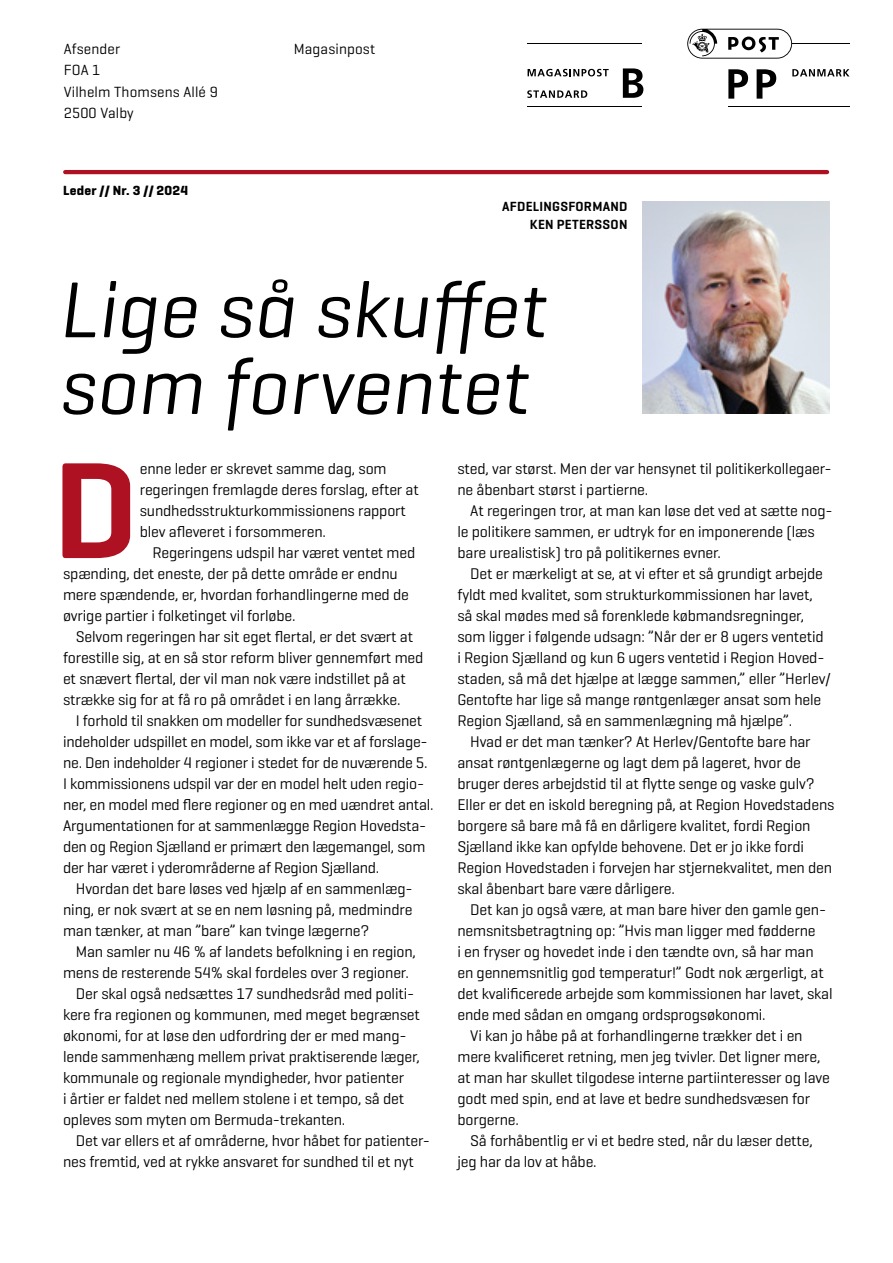
<style>
.page{position:relative;width:893px;height:1263px;background:#fff}
.page>*{position:absolute;margin:0;border:0;box-sizing:border-box;transform-origin:0 0}
.t1{font:600 139.35px "Geogrotesque";color:#ae1122}
.t2{font:italic 80.4px/76.8px "Geogrotesque";color:#000}
.t3{font:15.75px/21px "Geogrotesque";letter-spacing:-.01em;color:#000}
.t4{font:15px/21.3px "Geogrotesque";letter-spacing:.01em;color:#000}
.t5{font:600 13.5px/17.5px "Geogrotesque";letter-spacing:.02em;color:#000;text-align:right}
.t6{font:700 13.5px "Geogrotesque";letter-spacing:.02em;color:#000}
</style>
<div class="page">
<svg style="left:623px;top:68px;width:20px;height:30px"></svg>
<svg style="left:528px;top:69px;width:81px;height:7px"></svg>
<svg style="left:792px;top:69px;width:57px;height:7px"></svg>
<hr style="left:791px;top:43px;width:58px;height:1px;background:#000">
<hr style="left:728px;top:106px;width:121px;height:1px;background:#000">
<hr style="left:528px;top:43px;width:114px;height:1px;background:#000">
<hr style="left:527px;top:106px;width:115px;height:1px;background:#000">
<svg style="left:728px;top:69px;width:20px;height:30px"></svg>
<svg style="left:757px;top:69px;width:19px;height:30px"></svg>
<svg style="left:687px;top:29px;width:105px;height:30px"></svg>
<svg style="left:527px;top:90px;width:60px;height:8px"></svg>
<img style="left:643px;top:201px;width:187px;height:212px">
<hr style="left:65px;top:170px;width:762px;height:4px;background:#ae1122">
<p class="t4" style="left:64px;top:38px;width:156px">Afsender<br>FOA 1<br>Vilhelm Thomsens Allé 9<br>2500 Valby</p>
<p class="t4" style="left:294px;top:38px;width:83px">Magasinpost</p>
<p class="t6" style="left:63px;top:181px;width:127px">Leder // Nr. 3 // 2024</p>
<p class="t5" style="left:502px;top:198px;width:127px">AFDELINGSFORMAND<br>KEN PETERSSON</p>
<h2 class="t2" style="left:58px;top:269px;width:489px">Lige så skuffet som forventet</h2>
<h1 class="t1" style="left:53px;top:424px;width:87px">D</h1>
<p class="t3" style="left:140px;top:458px;width:281px">enne leder er skrevet samme dag, som regeringen fremlagde deres forslag, efter at sundhedsstrukturkommissionens rapport blev afleveret i forsommeren.</p>
<p class="t3" style="left:63px;top:542px;width:354px;text-indent:89px">Regeringens udspil har været ventet med spænding, det eneste, der på dette område er endnu mere spændende, er, hvordan forhandlingerne med de øvrige partier i folketinget vil forløbe.</p>
<p class="t3" style="left:63px;top:626px;width:362px;text-indent:13px">Selvom regeringen har sit eget flertal, er det svært at forestille sig, at en så stor reform bliver gennemført med et snævert flertal, der vil man nok være indstillet på at strække sig for at få ro på området i en lang årrække.</p>
<p class="t3" style="left:63px;top:710px;width:372px;text-indent:13px">I forhold til snakken om modeller for sundhedsvæsenet indeholder udspillet en model, som ikke var et af forslage&shy;ne. Den indeholder 4 regioner i stedet for de nuværende 5.<br>I kommissionens udspil var der en model helt uden regio&shy;ner, en model med flere regioner og en med uændret antal.<br>Argumentationen for at sammenlægge Region Hovedsta&shy;den og Region Sjælland er primært den lægemangel, som der har været i yderområderne af Region Sjælland.</p>
<p class="t3" style="left:63px;top:878px;width:351px;text-align:justify;text-indent:13px">Hvordan det bare løses ved hjælp af en sammenlæg&shy;ning, er nok svært at se en nem løsning på, medmindre man tænker, at man ”bare” kan tvinge lægerne?</p>
<p class="t3" style="left:76px;top:941px;width:342px">Man samler nu 46 % af landets befolkning i en region,</p>
<p class="t3" style="left:63px;top:962px;width:347px">mens de resterende 54% skal fordeles over 3 regioner.</p>
<p class="t3" style="left:76px;top:983px;width:340px">Der skal også nedsættes 17 sundhedsråd med politi-</p>
<p class="t3" style="left:63px;top:1004px;width:358px">kere fra regionen og kommunen, med meget begrænset</p>
<p class="t3" style="left:63px;top:1025px;width:345px">økonomi, for at løse den udfordring der er med mang-</p>
<p class="t3" style="left:63px;top:1046px;width:358px">lende sammenhæng mellem privat praktiserende læger,</p>
<p class="t3" style="left:63px;top:1067px;width:343px">kommunale og regionale myndigheder, hvor patienter</p>
<p class="t3" style="left:63px;top:1087px;width:343px">i årtier er faldet ned mellem stolene i et tempo, så det</p>
<p class="t3" style="left:63px;top:1108px;width:284px">opleves som myten om Bermuda-trekanten.</p>
<p class="t3" style="left:76px;top:1129px;width:356px">Det var ellers et af områderne, hvor håbet for patienter-</p>
<p class="t3" style="left:63px;top:1150px;width:352px">nes fremtid, ved at rykke ansvaret for sundhed til et nyt</p>
<p class="t3" style="left:457px;top:458px;width:376px">sted, var størst. Men der var hensynet til politikerkollegaer&shy;ne åbenbart størst i partierne.</p>
<p class="t3" style="left:457px;top:500px;width:377px;text-indent:13px">At regeringen tror, at man kan løse det ved at sætte nog&shy;le politikere sammen, er udtryk for en imponerende (læs bare urealistisk) tro på politikernes evner.</p>
<p class="t3" style="left:457px;top:563px;width:375px;text-indent:13px">Det er mærkeligt at se, at vi efter et så grundigt arbejde fyldt med kvalitet, som strukturkommissionen har lavet, så skal mødes med så forenklede købmandsregninger, som ligger i følgende udsagn: ”Når der er 8 ugers ventetid i Region Sjælland og kun 6 ugers ventetid i Region Hoved&shy;staden, så må det hjælpe at lægge sammen,” eller ”Herlev/ Gentofte har lige så mange røntgenlæger ansat som hele Region Sjælland, så en sammenlægning må hjælpe”.</p>
<p class="t3" style="left:457px;top:731px;width:378px;text-indent:13px">Hvad er det man tænker? At Herlev/Gentofte bare har ansat røntgenlægerne og lagt dem på lageret, hvor de bruger deres arbejdstid til at flytte senge og vaske gulv?<br>Eller er det en iskold beregning på, at Region Hovedstadens borgere så bare må få en dårligere kvalitet, fordi Region Sjælland ikke kan opfylde behovene. Det er jo ikke fordi Region Hovedstaden i forvejen har stjernekvalitet, men den skal åbenbart bare være dårligere.</p>
<p class="t3" style="left:470px;top:899px;width:357px">Det kan jo også være, at man bare hiver den gamle gen-</p>
<p class="t3" style="left:457px;top:920px;width:360px">nemsnitsbetragtning op: ”Hvis man ligger med fødderne</p>
<p class="t3" style="left:457px;top:941px;width:358px">i en fryser og hovedet inde i den tændte ovn, så har man</p>
<p class="t3" style="left:457px;top:962px;width:368px">en gennemsnitlig god temperatur!” Godt nok ærgerligt, at</p>
<p class="t3" style="left:457px;top:983px;width:377px">det kvalificerede arbejde som kommissionen har lavet, skal</p>
<p class="t3" style="left:457px;top:1004px;width:310px">ende med sådan en omgang ordsprogsøkonomi.</p>
<p class="t3" style="left:470px;top:1025px;width:334px">Vi kan jo håbe på at forhandlingerne trækker det i en</p>
<p class="t3" style="left:457px;top:1046px;width:365px">mere kvalificeret retning, men jeg tvivler. Det ligner mere,</p>
<p class="t3" style="left:457px;top:1067px;width:374px">at man har skullet tilgodese interne partiinteresser og lave</p>
<p class="t3" style="left:457px;top:1087px;width:354px">godt med spin, end at lave et bedre sundhedsvæsen for</p>
<p class="t3" style="left:457px;top:1108px;width:63px">borgerne.</p>
<p class="t3" style="left:470px;top:1129px;width:344px">Så forhåbentlig er vi et bedre sted, når du læser dette,</p>
<p class="t3" style="left:457px;top:1150px;width:141px">jeg har da lov at håbe.</p>
</div>
